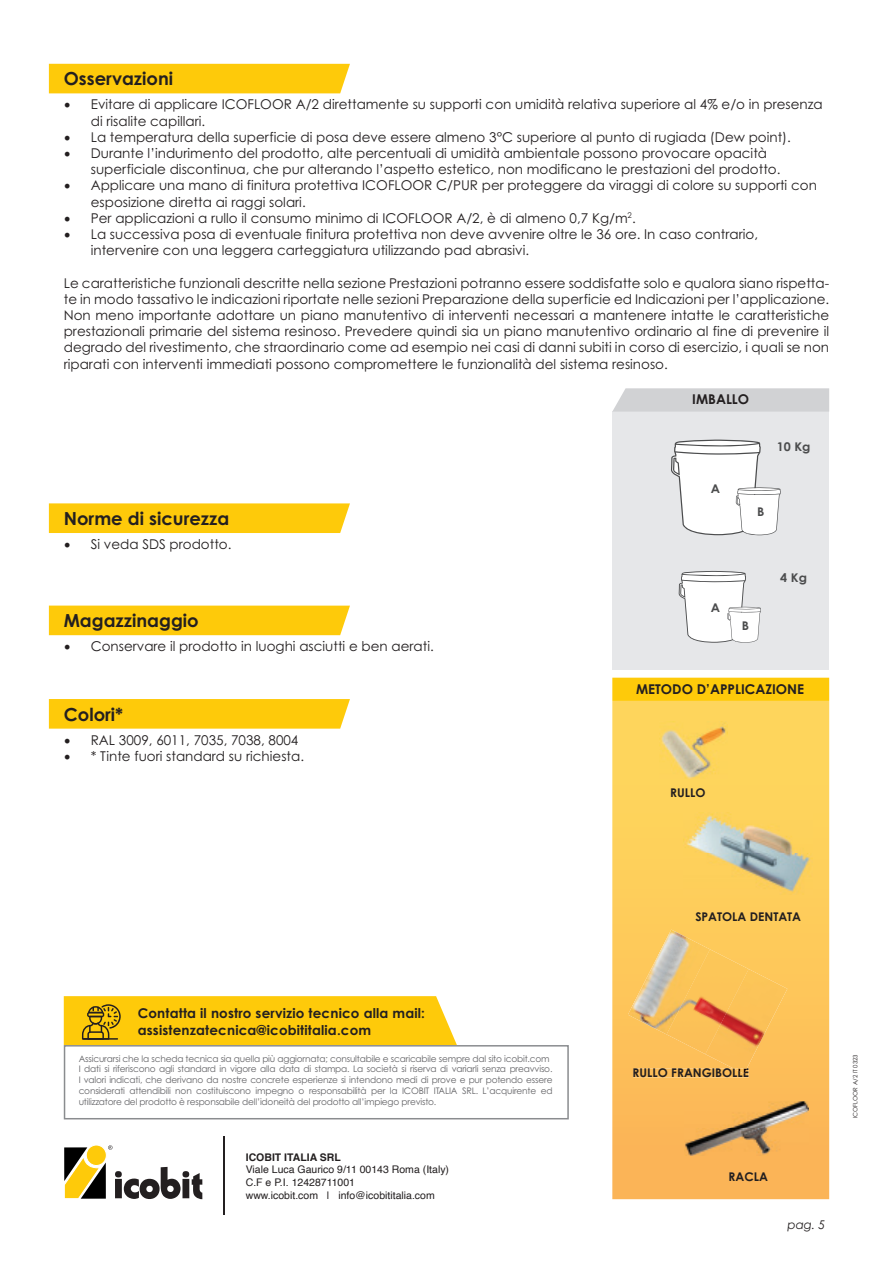
<style>
.page{position:relative;width:893px;height:1263px;background:#fff}
.page>*{position:absolute;margin:0;border:0;box-sizing:border-box;transform-origin:0 0}
.t1{font:700 18px "Century Gothic";color:#231f20}
.t2{font:13.5px/16.2px "Century Gothic";color:#231f20}
.t3{font:700 13.5px/16.5px "Century Gothic";letter-spacing:.01em;color:#231f20}
.t4{font:700 12px "Century Gothic";color:#231f20}
.t5{font:700 12px "Century Gothic";color:#4b4c4d;scale:1.05 1}
.t6{font:italic 12px "Century Gothic";color:#231f20}
.t7{font:10.5px/12.6px "Helvetica";color:#231f20}
.t8{font:700 10.5px "Helvetica";color:#231f20}
.t9{font:9px/10.8px "Century Gothic";letter-spacing:-.02em;color:#636366}
.t10{font:6px "Century Gothic";color:#231f20}
.s1{font-family:"Minion Pro";font-size:18px}
</style>
<div class="page">
<hr style="left:223px;top:1136px;width:2px;height:78px;background:#231f20">
<svg style="left:64px;top:1145px;width:138px;height:54px"></svg>
<div style="left:64px;top:1045px;width:505px;height:74px;border:2px solid #8a8c8f"></div>
<svg style="left:64px;top:996px;width:393px;height:49px;background:#f9c811"></svg>
<hr style="left:83px;top:1038px;width:35px;height:2px;background:#231f20">
<div style="left:49px;top:699px;width:301px;height:30px;background:#feca0a"></div>
<div style="left:49px;top:503px;width:301px;height:30px;background:#feca0a"></div>
<div style="left:49px;top:606px;width:301px;height:29px;background:#feca0a"></div>
<svg style="left:612px;top:701px;width:217px;height:498px;background:#fdc75a"></svg>
<div style="left:612px;top:678px;width:217px;height:23px;background:#feca0a"></div>
<img style="left:659px;top:722px;width:68px;height:57px">
<div style="left:612px;top:412px;width:217px;height:258px;background:#e6e7e9"></div>
<svg style="left:612px;top:388px;width:217px;height:24px;background:#d3d4d6"></svg>
<svg style="left:671px;top:440px;width:110px;height:95px"></svg>
<svg style="left:678px;top:571px;width:83px;height:72px"></svg>
<div style="left:49px;top:64px;width:301px;height:29px;background:#feca0a"></div>
<img style="left:628px;top:929px;width:82px;height:105px">
<img style="left:666px;top:949px;width:83px;height:105px">
<img style="left:705px;top:969px;width:82px;height:99px">
<svg style="left:634px;top:1068px;width:114px;height:10px"></svg>
<img style="left:684px;top:813px;width:129px;height:82px">
<img style="left:684px;top:1101px;width:124px;height:54px">
<h1 class="t1" style="left:64px;top:68px;width:111px">Osservazioni</h1>
<p class="t2" style="left:91px;top:96px;width:733px;text-indent:-27px"><span class="s1">•</span> Evitare di applicare ICOFLOOR A/2 direttamente su supporti con umidità relativa superiore al 4% e/o in presenza di risalite capillari.</p>
<p class="t2" style="left:64px;top:129px;width:729px"><span class="s1">•</span> La temperatura della superficie di posa deve essere almeno 3°C superiore al punto di rugiada (Dew point).</p>
<p class="t2" style="left:91px;top:145px;width:691px;text-indent:-27px"><span class="s1">•</span> Durante l’indurimento del prodotto, alte percentuali di umidità ambientale possono provocare opacità superficiale discontinua, che pur alterando l’aspetto estetico, non modificano le prestazioni del prodotto.</p>
<p class="t2" style="left:91px;top:177px;width:728px;text-indent:-27px"><span class="s1">•</span> Applicare una mano di finitura protettiva ICOFLOOR C/PUR per proteggere da viraggi di colore su supporti con esposizione diretta ai raggi solari.</p>
<p class="t2" style="left:64px;top:210px;width:573px"><span class="s1">•</span> Per applicazioni a rullo il consumo minimo di ICOFLOOR A/2, è di almeno 0,7 Kg/m<sup>2</sup>.</p>
<p class="t2" style="left:91px;top:226px;width:669px;text-indent:-27px"><span class="s1">•</span> La successiva posa di eventuale finitura protettiva non deve avvenire oltre le 36 ore. In caso contrario, intervenire con una leggera carteggiatura utilizzando pad abrasivi.</p>
<p class="t2" style="left:64px;top:274px;width:767px;text-align:justify">Le caratteristiche funzionali descritte nella sezione Prestazioni potranno essere soddisfatte solo e qualora siano rispetta&shy;te in modo tassativo le indicazioni riportate nelle sezioni Preparazione della superficie ed Indicazioni per l’applicazione.<br>Non meno importante adottare un piano manutentivo di interventi necessari a mantenere intatte le caratteristiche prestazionali primarie del sistema resinoso. Prevedere quindi sia un piano manutentivo ordinario al fine di prevenire il degrado del rivestimento, che straordinario come ad esempio nei casi di danni subiti in corso di esercizio, i quali se non riparati con interventi immediati possono compromettere le funzionalità del sistema resinoso.</p>
<h1 class="t1" style="left:64px;top:507px;width:167px">Norme di sicurezza</h1>
<p class="t2" style="left:64px;top:536px;width:169px"><span class="s1">•</span> Si veda SDS prodotto.</p>
<h1 class="t1" style="left:64px;top:609px;width:136px">Magazzinaggio</h1>
<p class="t2" style="left:64px;top:638px;width:372px"><span class="s1">•</span> Conservare il prodotto in luoghi asciutti e ben aerati.</p>
<h1 class="t1" style="left:64px;top:703px;width:61px">Colori*</h1>
<p class="t2" style="left:64px;top:731px;width:236px"><span class="s1">•</span> RAL 3009, 6011, 7035, 7038, 8004</p>
<p class="t2" style="left:64px;top:748px;width:242px"><span class="s1">•</span> * Tinte fuori standard su richiesta.</p>
<p class="t3" style="left:692px;top:391px;width:58px">IMBALLO</p>
<p class="t5" style="left:711px;top:481px;width:10px">A</p>
<p class="t5" style="left:777px;top:439px;width:34px">10 Kg</p>
<p class="t5" style="left:757px;top:504px;width:8px">B</p>
<p class="t5" style="left:711px;top:600px;width:10px">A</p>
<p class="t5" style="left:742px;top:618px;width:8px">B</p>
<p class="t5" style="left:780px;top:570px;width:27px">4 Kg</p>
<p class="t3" style="left:636px;top:680px;width:170px">METODO D’APPLICAZIONE</p>
<p class="t4" style="left:670px;top:785px;width:37px">RULLO</p>
<p class="t3" style="left:138px;top:1005px;width:289px">Contatta il nostro servizio tecnico alla mail: assistenzatecnica@icobititalia.com</p>
<p class="t9" style="left:79px;top:1053px;width:475px">Assicurarsi che la scheda tecnica sia quella più aggiornata; consultabile e scaricabile sempre dal sito icobit.com I dati si riferiscono agli standard in vigore alla data di stampa. La società si riserva di variarli senza preavviso.<br>I valori indicati, che derivano da nostre concrete esperienze si intendono medi di prove e pur potendo essere considerati attendibili non costituiscono impegno o responsabilità per la ICOBIT ITALIA SRL. L’acquirente ed utilizzatore del prodotto è responsabile dell’idoneità del prodotto all’impiego previsto.</p>
<p class="t8" style="left:246px;top:1150px;width:97px">ICOBIT ITALIA SRL</p>
<p class="t7" style="left:246px;top:1163px;width:205px">Viale Luca Gaurico 9/11 00143 Roma (Italy)<br>C.F e P.I. 12428711001<br>www.icobit.com | info@icobititalia.com</p>
<p class="t4" style="left:695px;top:909px;width:107px">SPATOLA DENTATA</p>
<p class="t4" style="left:633px;top:1065px;width:118px">RULLO FRANGIBOLLE</p>
<p class="t4" style="left:729px;top:1169px;width:41px">RACLA</p>
<p class="t6" style="left:787px;top:1217px;width:39px">pag. 5</p>
<p class="t10" style="left:852px;top:1118px;width:65px;rotate:-90deg">ICOFLOOR A/2 IT 0323</p>
</div>
